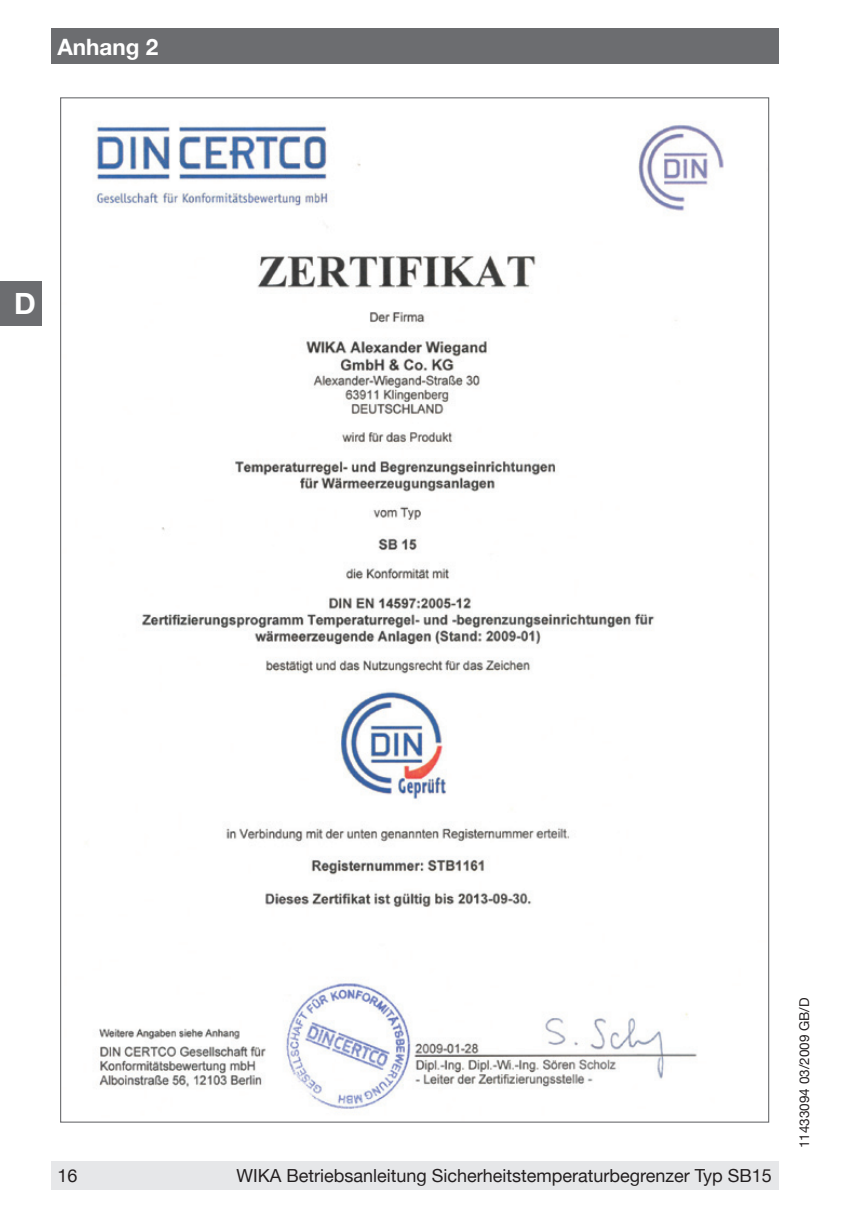
<style>
.page{position:relative;width:842px;height:1212px;background:#fff}
.page>*{position:absolute;margin:0;border:0;box-sizing:border-box;transform-origin:0 0}
.t1{font:700 29.25px "Helvetica Neue";color:#fff}
.t2{font:700 22.5px "Helvetica Neue";color:#fff}
.t3{font:18px "Helvetica Neue";color:#231f20}
.t4{font:13.5px "Helvetica Neue";color:#231f20}
</style>
<div class="page">
<div style="left:51px;top:29px;width:727px;height:35px;background:#6c6d70"></div>
<div style="left:0;top:281px;width:42px;height:44px;background:#6c6d70"></div>
<img style="left:96px;top:124px;width:628px;height:985px">
<div style="left:51px;top:1161px;width:727px;height:28px;background:#e6e7e9"></div>
<p class="t2" style="left:57px;top:33px;width:102px">Anhang 2</p>
<h1 class="t1" style="left:14px;top:286px;width:23px">D</h1>
<p class="t3" style="left:57px;top:1165px;width:22px">16</p>
<p class="t3" style="left:236px;top:1165px;width:537px">WIKA Betriebsanleitung Sicherheitstemperaturbegrenzer Typ SB15</p>
<p class="t4" style="left:796px;top:1148px;width:152px;rotate:-90deg">11433094 03/2009 GB/D</p>
</div>
